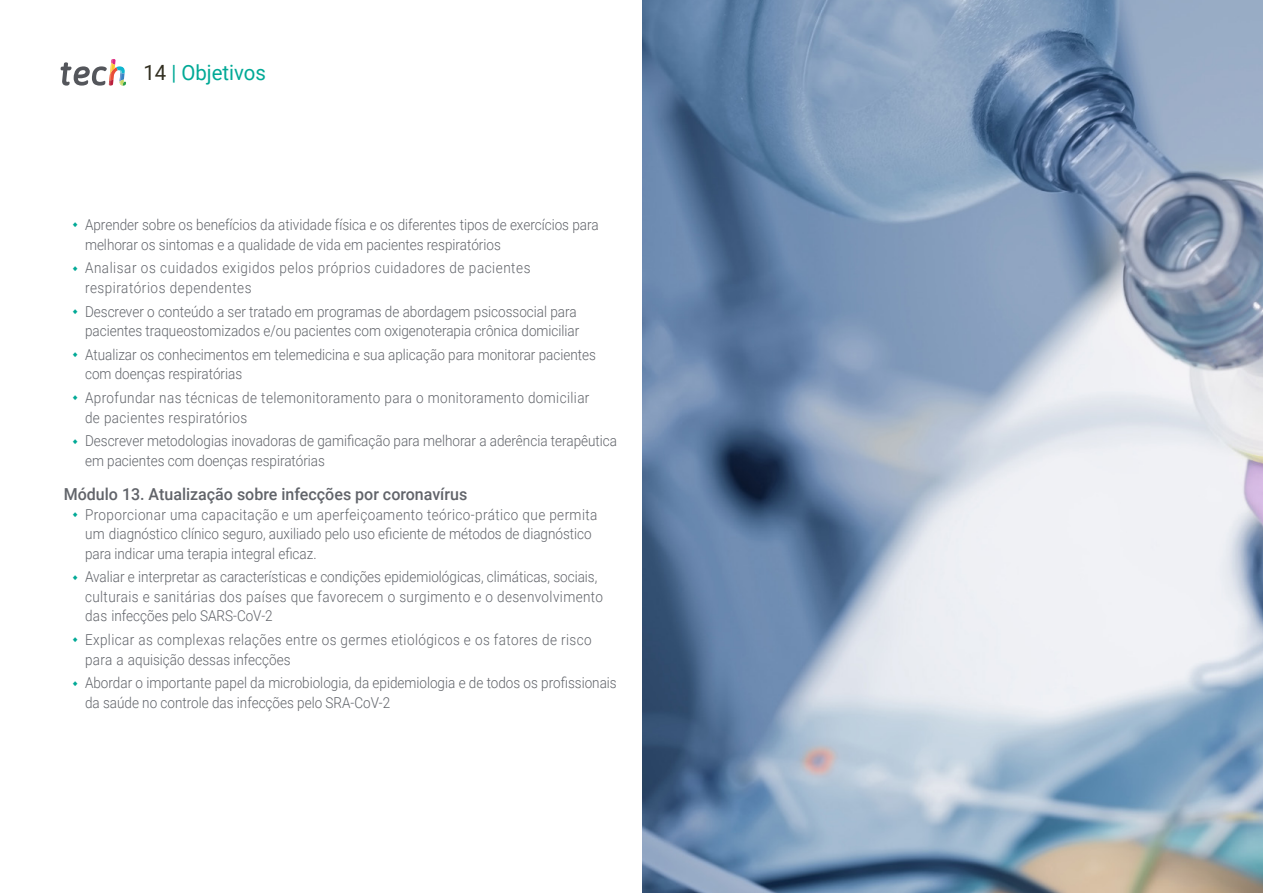
<style>
.page{position:relative;width:1263px;height:893px;background:#fff}
.page>*{position:absolute;margin:0;border:0;box-sizing:border-box;transform-origin:0 0}
.t1{font:21px "Roboto";color:#00a996}
.t2{font:500 16.5px "Roboto";color:#61646a}
.t3{font:300 15px/19.5px "Roboto";color:#61646a;scale:.9 1}
.t4{font:300 15px/19.5px "Roboto";letter-spacing:.03em;color:#61646a;scale:.9 1}
.t5{font:300 15px/19.5px "Roboto";letter-spacing:.04em;color:#61646a;scale:.9 1}
.s1{color:#312e20}
</style>
<div class="page">
<svg style="left:61px;top:59px;width:65px;height:27px"></svg>
<img style="left:642px;top:0;width:621px;height:893px">
<h1 class="t1" style="left:144px;top:57px;width:124px"><span class="s1">14</span> | Objetivos</h1>
<p class="t3" style="left:85px;top:214px;width:572px">Aprender sobre os benefícios da atividade física e os diferentes tipos de exercícios para melhorar os sintomas e a qualidade de vida em pacientes respiratórios</p>
<p class="t5" style="left:85px;top:258px;width:496px">Analisar os cuidados exigidos pelos próprios cuidadores de pacientes respiratórios dependentes</p>
<p class="t3" style="left:85px;top:301px;width:551px">Descrever o conteúdo a ser tratado em programas de abordagem psicossocial para pacientes traqueostomizados e/ou pacientes com oxigenoterapia crônica domiciliar</p>
<p class="t3" style="left:85px;top:344px;width:569px">Atualizar os conhecimentos em telemedicina e sua aplicação para monitorar pacientes com doenças respiratórias</p>
<p class="t4" style="left:85px;top:387px;width:562px">Aprofundar nas técnicas de telemonitoramento para o monitoramento domiciliar de pacientes respiratórios</p>
<p class="t3" style="left:85px;top:431px;width:593px">Descrever metodologias inovadoras de gamificação para melhorar a aderência terapêutica em pacientes com doenças respiratórias</p>
<p class="t2" style="left:64px;top:483px;width:405px">Módulo 13. Atualização sobre infecções por coronavírus</p>
<p class="t3" style="left:85px;top:504px;width:571px">Proporcionar uma capacitação e um aperfeiçoamento teórico-prático que permita um diagnóstico clínico seguro, auxiliado pelo uso eficiente de métodos de diagnóstico para indicar uma terapia integral eficaz.</p>
<p class="t3" style="left:85px;top:567px;width:577px">Avaliar e interpretar as características e condições epidemiológicas, climáticas, sociais, culturais e sanitárias dos países que favorecem o surgimento e o desenvolvimento das infecções pelo SARS-CoV-2</p>
<p class="t4" style="left:85px;top:629px;width:564px">Explicar as complexas relações entre os germes etiológicos e os fatores de risco para a aquisição dessas infecções</p>
<p class="t3" style="left:85px;top:673px;width:592px">Abordar o importante papel da microbiologia, da epidemiologia e de todos os profissionais da saúde no controle das infecções pelo SRA-CoV-2</p>
</div>
